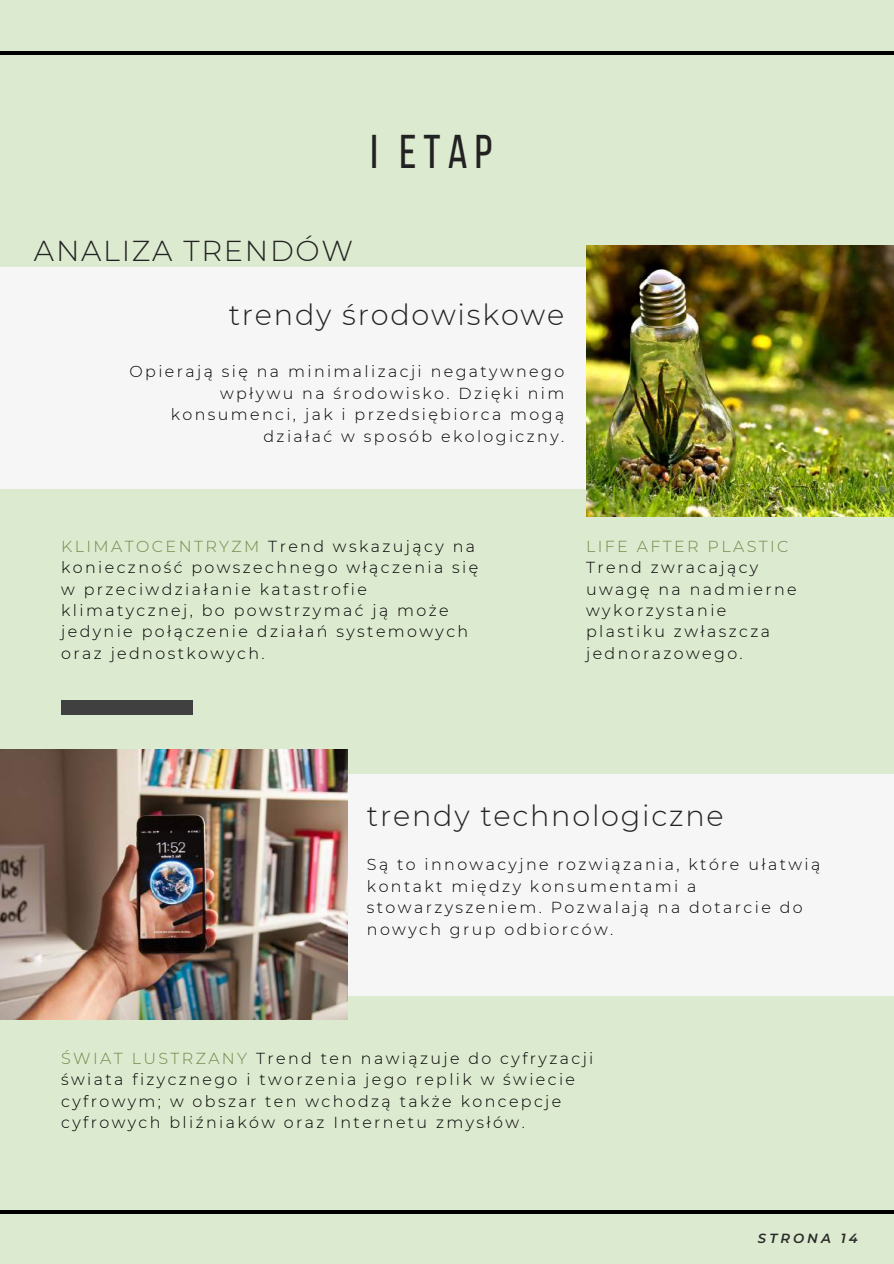
<style>
.page{position:relative;width:894px;height:1264px;background:#fff}
.page>*{position:absolute;margin:0;border:0;box-sizing:border-box;transform-origin:0 0}
.t1{font:47.1px "Bebas Neue";color:#222}
.t2{font:300 28.8px "Montserrat";letter-spacing:.06em;color:#222}
.t3{font:300 15.9px/21.5px "Montserrat";letter-spacing:.15em;color:#000}
.t4{font:300 15.9px "Montserrat";letter-spacing:.15em;color:#76864a}
.t5{font:italic 600 13.2px "Montserrat";letter-spacing:.23em;color:#2a2a2a}
.s1{color:#76864a}
</style>
<div class="page">
<div style="left:0;top:0;width:893px;height:1263px;background:#dceacf"></div>
<div style="left:0;top:267px;width:893px;height:221px;background:#f6f6f6"></div>
<img style="left:586px;top:246px;width:307px;height:270px">
<hr style="left:0;top:1210px;width:893px;height:3px;background:#000">
<hr style="left:0;top:51px;width:893px;height:3px;background:#000">
<div style="left:0;top:773px;width:893px;height:222px;background:#f6f6f6"></div>
<div style="left:61px;top:700px;width:132px;height:15px;background:#404040"></div>
<img style="left:0;top:749px;width:347px;height:270px">
<h1 class="t1" style="left:370px;top:133px;width:123px">I ETAP</h1>
<h2 class="t2" style="left:34px;top:233px;width:320px">ANALIZA TRENDÓW</h2>
<h2 class="t2" style="left:229px;top:297px;width:337px">trendy środowiskowe</h2>
<p class="t3" style="left:129px;top:361px;width:436px;text-align:right">Opierają się na minimalizacji negatywnego wpływu na środowisko. Dzięki nim konsumenci, jak i przedsiębiorca mogą działać w sposób ekologiczny.</p>
<p class="t3" style="left:61px;top:535px;width:418px"><span class="s1">KLIMATOCENTRYZM</span> Trend wskazujący na konieczność powszechnego włączenia się w przeciwdziałanie katastrofie klimatycznej, bo powstrzymać ją może jedynie połączenie działań systemowych oraz jednostkowych.</p>
<p class="t4" style="left:586px;top:536px;width:204px">LIFE AFTER PLASTIC</p>
<p class="t3" style="left:586px;top:556px;width:212px">Trend zwracający uwagę na nadmierne wykorzystanie plastiku zwłaszcza jednorazowego.</p>
<h2 class="t2" style="left:367px;top:797px;width:358px">trendy technologiczne</h2>
<p class="t3" style="left:367px;top:854px;width:455px">Są to innowacyjne rozwiązania, które ułatwią kontakt między konsumentami a stowarzyszeniem. Pozwalają na dotarcie do nowych grup odbiorców.</p>
<p class="t3" style="left:61px;top:1047px;width:533px"><span class="s1">ŚWIAT LUSTRZANY</span> Trend ten nawiązuje do cyfryzacji świata fizycznego i tworzenia jego replik w świecie cyfrowym; w obszar ten wchodzą także koncepcje cyfrowych bliźniaków oraz Internetu zmysłów.</p>
<p class="t5" style="left:757px;top:1230px;width:101px">STRONA 14</p>
</div>
